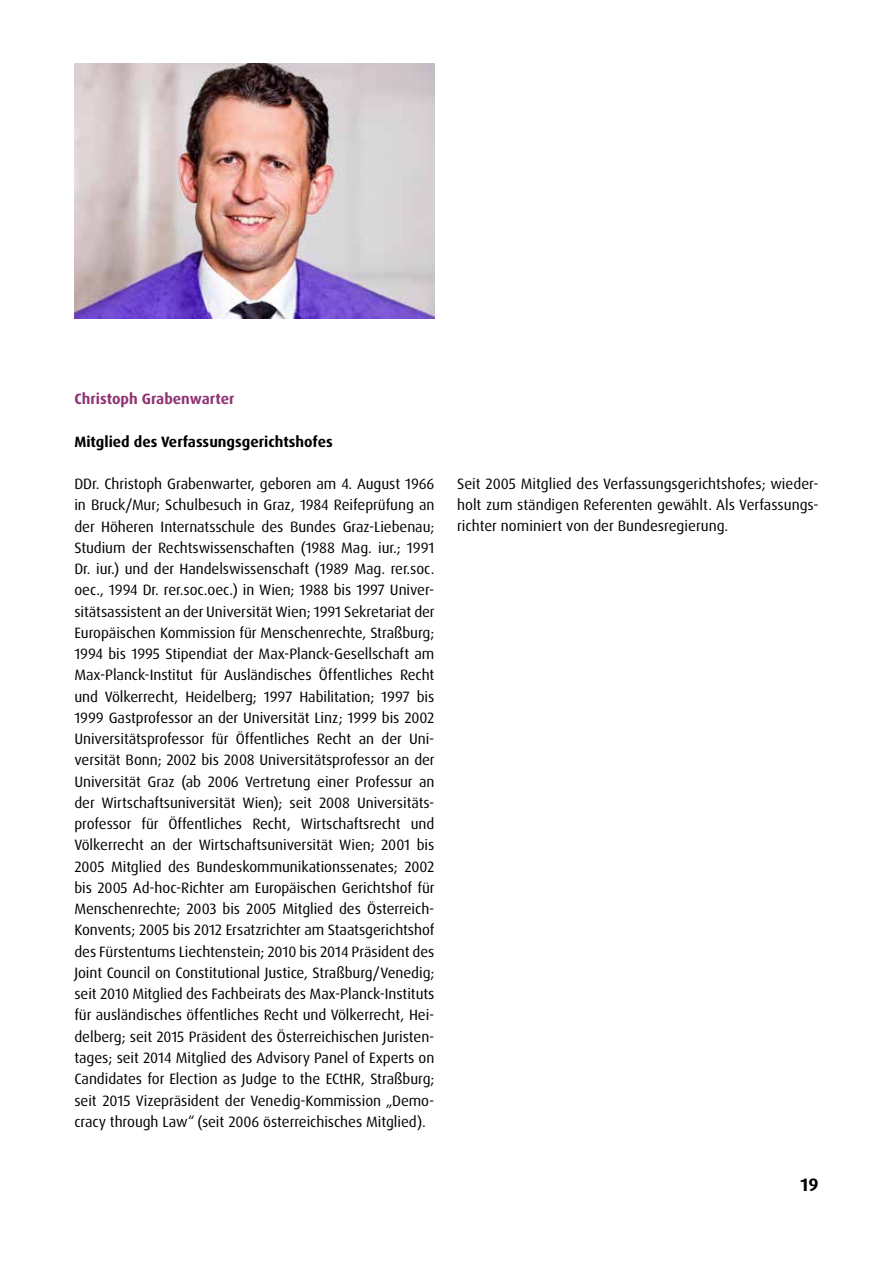
<style>
.page{position:relative;width:893px;height:1263px;background:#fff}
.page>*{position:absolute;margin:0;border:0;box-sizing:border-box;transform-origin:0 0}
.t1{font:700 18px "Dax OT";color:#000}
.t2{font:15px/21.3px "Dax OT";letter-spacing:-.005em;color:#000}
.t3{font:700 15px "Dax OT";color:#000}
.t4{font:700 15px "Dax OT";color:#8f3373}
</style>
<div class="page">
<img style="left:74px;top:64px;width:360px;height:255px">
<p class="t4" style="left:74px;top:389px;width:162px">Christoph Grabenwarter</p>
<p class="t3" style="left:74px;top:432px;width:260px">Mitglied des Verfassungsgerichtshofes</p>
<p class="t2" style="left:74px;top:473px;width:362px">DDr. Christoph Grabenwarter, geboren am 4. August 1966 in Bruck/Mur; Schulbesuch in Graz, 1984 Reifeprüfung an der Höheren Internatsschule des Bundes Graz-Liebenau; Studium der Rechtswissenschaften (1988 Mag. iur.; 1991<br>Dr. iur.) und der Handelswissenschaft (1989 Mag. rer.soc. oec., 1994 Dr. rer.soc.oec.) in Wien; 1988 bis 1997 Univer&shy;sitätsassistent an der Universität Wien; 1991 Sekretariat der Europäischen Kommission für Menschenrechte, Straßburg; 1994 bis 1995 Stipendiat der Max-Planck-Gesellschaft am Max-Planck-Institut für Ausländisches Öffentliches Recht und Völkerrecht, Heidelberg; 1997 Habilitation; 1997 bis 1999 Gastprofessor an der Universität Linz; 1999 bis 2002<br>Universitätsprofessor für Öffentliches Recht an der Uni&shy;versität Bonn; 2002 bis 2008 Universitätsprofessor an der Universität Graz (ab 2006 Vertretung einer Professur an der Wirtschaftsuniversität Wien); seit 2008 Universitäts&shy;professor für Öffentliches Recht, Wirtschaftsrecht und Völkerrecht an der Wirtschaftsuniversität Wien; 2001 bis 2005 Mitglied des Bundeskommunikationssenates; 2002 bis 2005 Ad-hoc-Richter am Europäischen Gerichtshof für Menschenrechte; 2003 bis 2005 Mitglied des Österreich-Konvents; 2005 bis 2012 Ersatzrichter am Staatsgerichtshof des Fürstentums Liechtenstein; 2010 bis 2014 Präsident des Joint Council on Constitutional Justice, Straßburg/Venedig; seit 2010 Mitglied des Fachbeirats des Max-Planck-Instituts für ausländisches öffentliches Recht und Völkerrecht, Hei&shy;delberg; seit 2015 Präsident des Österreichischen Juristen&shy;tages; seit 2014 Mitglied des Advisory Panel of Experts on Candidates for Election as Judge to the ECtHR, Straßburg; seit 2015 Vizepräsident der Venedig-Kommission „Demo&shy;cracy through Law“ (seit 2006 österreichisches Mitglied).</p>
<p class="t2" style="left:457px;top:473px;width:363px;text-align:justify">Seit 2005 Mitglied des Verfassungsgerichtshofes; wieder&shy;holt zum ständigen Referenten gewählt. Als Verfassungs&shy;richter nominiert von der Bundesregierung.</p>
<p class="t1" style="left:801px;top:1173px;width:19px">19</p>
</div>
